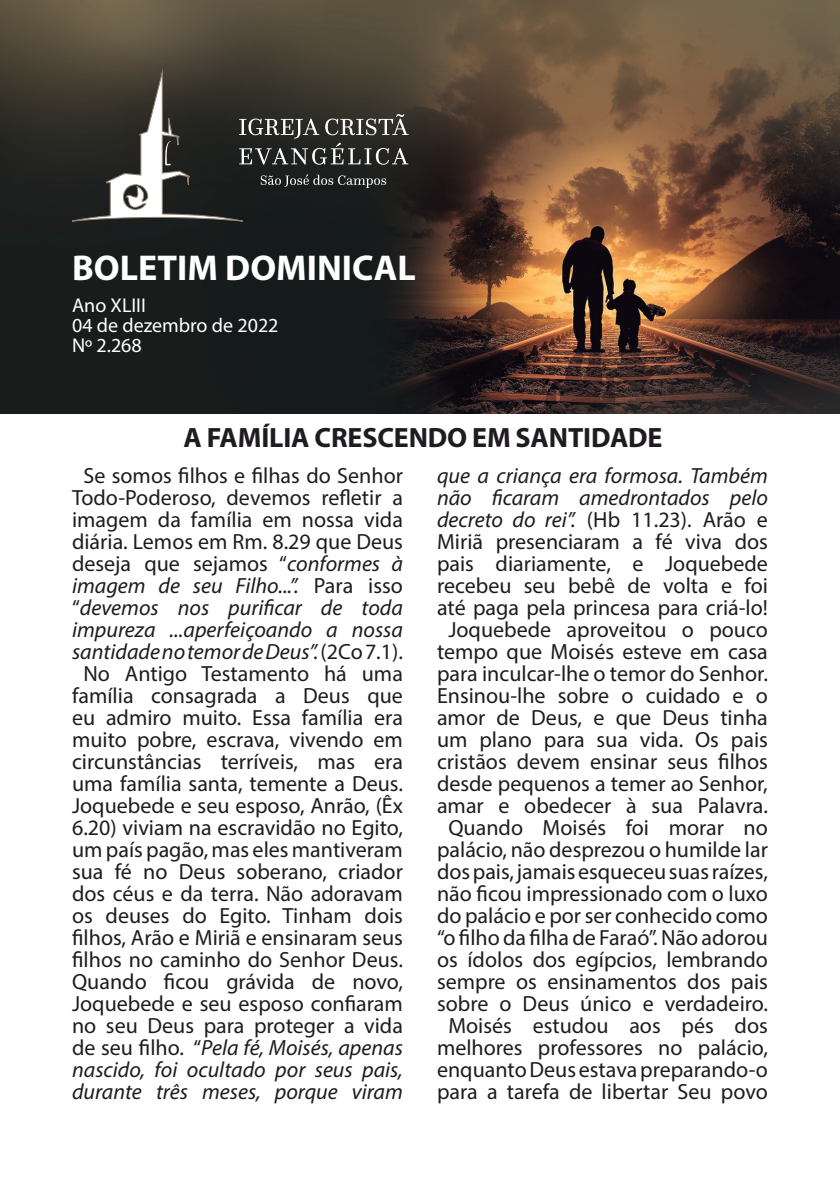
<style>
.page{position:relative;width:840px;height:1191px;background:#fff}
.page>*{position:absolute;margin:0;border:0;box-sizing:border-box;transform-origin:0 0}
.t1{font:700 36px "Myriad Pro";color:#fff}
.t2{font:700 28px "Myriad Pro";letter-spacing:-.005em;color:#1f1c21}
.t3{font:22px/22px "Myriad Pro";color:#1f1c21;text-align:center}
.t4{font:20px "Myriad Pro";color:#fff}
.s1{font-style:italic}
</style>
<div class="page">
<img style="left:0;top:0;width:839px;height:413px">
<svg style="left:71px;top:72px;width:337px;height:149px;background:#3f3f3b"></svg>
<p class="t1" style="left:72px;top:244px;width:345px">BOLETIM DOMINICAL</p>
<p class="t4" style="left:72px;top:292px;width:75px">Ano XLIII</p>
<p class="t4" style="left:72px;top:312px;width:208px">04 de dezembro de 2022</p>
<p class="t4" style="left:72px;top:332px;width:71px">Nº 2.268</p>
<p class="t2" style="left:183px;top:419px;width:480px">A FAMÍLIA CRESCENDO EM SANTIDADE</p>
<p class="t3" style="left:72px;top:464px;width:332px">Se somos filhos e filhas do Senhor Todo-Poderoso, devemos refletir a imagem da família em nossa vida diária. Lemos em Rm. 8.29 que Deus deseja que sejamos “<span class="s1">conformes à imagem de seu Filho...”.</span> Para isso “<span class="s1">devemos nos purificar de toda impureza ...aperfeiçoando a nossa santidade no temor de Deus”.</span> (2Co 7.1).</p>
<p class="t3" style="left:72px;top:662px;width:332px">No Antigo Testamento há uma família consagrada a Deus que eu admiro muito. Essa família era muito pobre, escrava, vivendo em circunstâncias terríveis, mas era uma família santa, temente a Deus.<br>Joquebede e seu esposo, Anrão, (Êx 6.20) viviam na escravidão no Egito, um país pagão, mas eles mantiveram sua fé no Deus soberano, criador dos céus e da terra. Não adoravam os deuses do Egito. Tinham dois filhos, Arão e Miriã e ensinaram seus filhos no caminho do Senhor Deus.<br>Quando ficou grávida de novo, Joquebede e seu esposo confiaram no seu Deus para proteger a vida de seu filho. “<span class="s1">Pela fé, Moisés, apenas nascido, foi ocultado por seus pais, durante três meses, porque viram</span></p>
<p class="t3" style="left:437px;top:464px;width:332px;text-align:justify"><span class="s1">que a criança era formosa. Também não ficaram amedrontados pelo decreto do rei”.</span> (Hb 11.23). Arão e Miriã presenciaram a fé viva dos pais diariamente, e Joquebede recebeu seu bebê de volta e foi até paga pela princesa para criá-lo!</p>
<p class="t3" style="left:437px;top:618px;width:332px">Joquebede aproveitou o pouco tempo que Moisés esteve em casa para inculcar-lhe o temor do Senhor.<br>Ensinou-lhe sobre o cuidado e o amor de Deus, e que Deus tinha um plano para sua vida. Os pais cristãos devem ensinar seus filhos desde pequenos a temer ao Senhor, amar e obedecer à sua Palavra.</p>
<p class="t3" style="left:437px;top:816px;width:332px">Quando Moisés foi morar no palácio, não desprezou o humilde lar dos pais, jamais esqueceu suas raízes, não ficou impressionado com o luxo do palácio e por ser conhecido como “o filho da filha de Faraó”. Não adorou os ídolos dos egípcios, lembrando sempre os ensinamentos dos pais sobre o Deus único e verdadeiro.</p>
<p class="t3" style="left:437px;top:1014px;width:332px">Moisés estudou aos pés dos melhores professores no palácio, enquanto Deus estava preparando-o para a tarefa de libertar Seu povo</p>
</div>
